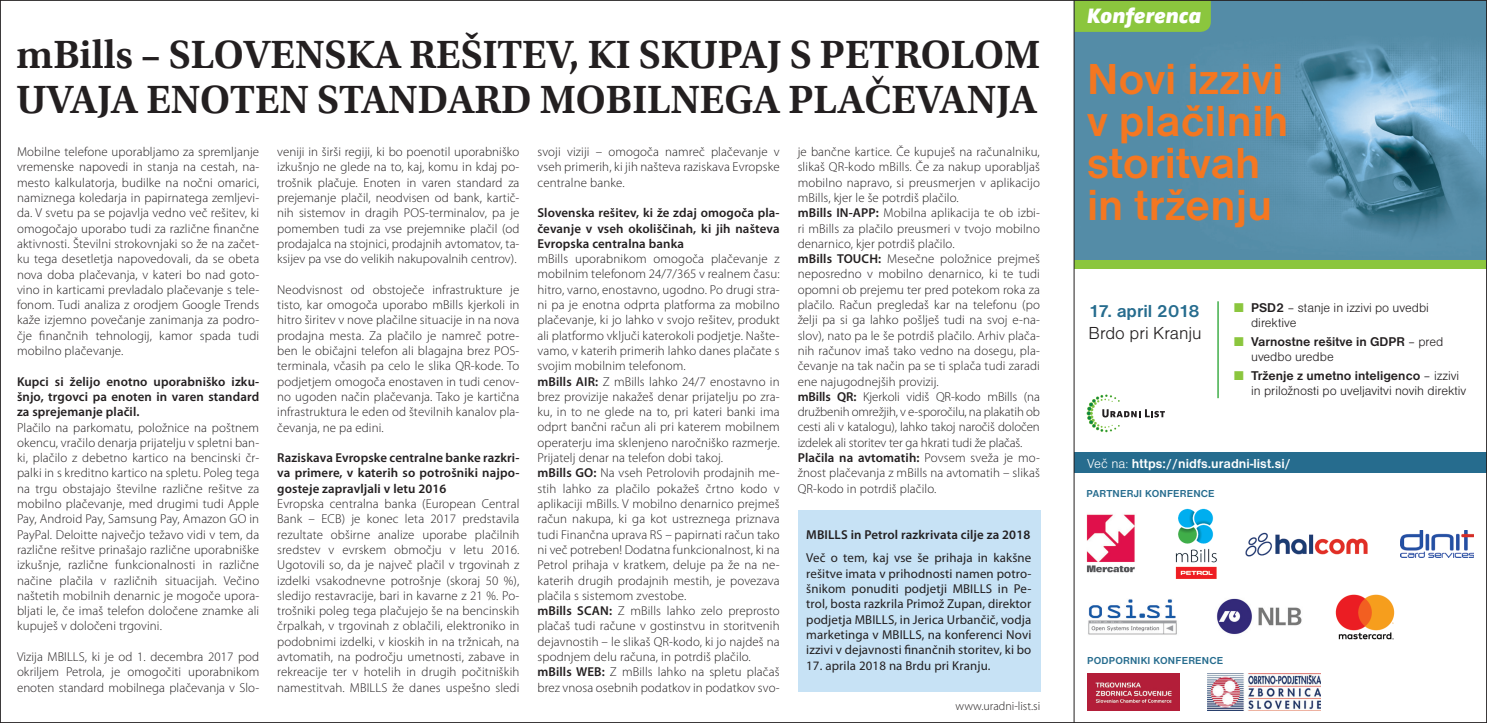
<style>
.page{position:relative;width:1487px;height:723px;background:#fff}
.page>*{position:absolute;margin:0;border:0;box-sizing:border-box;transform-origin:0 0}
.t1{font:700 45px/42px "Nimbus San DEE";color:#f47721}
.t2{font:600 41.25px/44.7px "Utopia Std";color:#231f20}
.t3{font:italic 900 21.6px "Zwo Pro";color:#fff}
.t4{font:18px "Nimbus San DEE Ligh";color:#231f20}
.t5{font:700 18px "Nimbus San DEE";color:#266c8e}
.t6{font:700 13.5px "Nimbus San DEE";letter-spacing:.005em;color:#fff}
.t7{font:13.2px/15px "Nimbus San DEE Ligh";color:#231f20}
.t8{font:700 13.2px "Nimbus San DEE";color:#231f20}
.t9{font:300 12.9px/15.3px "Myriad Pro";letter-spacing:.01em;color:#231f20;text-align:justify}
.t10{font:600 12.9px/15.3px "Myriad Pro";letter-spacing:.01em;color:#231f20;text-align:justify}
.t11{font:12.9px/15.3px "Myriad Pro";letter-spacing:.01em;color:#231f20;text-align:justify}
.t12{font:300 12px "Myriad Pro";color:#231f20}
.t13{font:700 10.5px "Nimbus San DEE";letter-spacing:.02em;color:#266c8e}
.s1{font-weight:600}
.s2{font-family:"Zwo Pro";font-weight:300;color:#8bc63e}
.s3{font-family:"Nimbus San DEE";font-weight:700}
.s4{font-family:"Nimbus San DEE Ligh";font-weight:400}
</style>
<div class="page">
<img style="left:1074px;top:2px;width:410px;height:258px">
<div style="left:1074px;top:452px;width:412px;height:21px;background:#266c8e"></div>
<svg style="left:1086px;top:394px;width:78px;height:38px"></svg>
<div style="left:1074px;top:2px;width:136px;height:30px;background:#8bc63e"></div>
<hr style="left:1217px;top:301px;width:1px;height:97px;background:#40ae49">
<div style="left:1074px;top:260px;width:412px;height:9px;background:#8bc63e"></div>
<img style="left:1216px;top:598px;width:86px;height:37px">
<img style="left:1086px;top:514px;width:49px;height:59px">
<img style="left:1175px;top:508px;width:42px;height:71px">
<img style="left:1400px;top:530px;width:73px;height:27px">
<img style="left:1088px;top:599px;width:89px;height:36px">
<img style="left:1335px;top:594px;width:60px;height:46px">
<img style="left:1087px;top:673px;width:92px;height:37px">
<img style="left:1207px;top:674px;width:113px;height:36px">
<img style="left:1245px;top:532px;width:123px;height:25px">
<div style="left:797px;top:510px;width:243px;height:181px;background:#c7e2f5"></div>
<hr style="left:1073px;top:0;width:1px;height:723px;background:#231f20">
<h2 class="t2" style="left:17px;top:32px;width:1024px">mBills – SLOVENSKA REŠITEV, KI SKUPAJ S PETROLOM<br>UVAJA ENOTEN STANDARD MOBILNEGA PLAČEVANJA</h2>
<p class="t9" style="left:17px;top:144px;width:244px">Mobilne telefone uporabljamo za spremljanje vremenske napovedi in stanja na cestah, na&shy;mesto kalkulatorja, budilke na nočni omarici, namiznega koledarja in papirnatega zemljevi&shy;da. V svetu pa se pojavlja vedno več rešitev, ki omogočajo uporabo tudi za različne nančne aktivnosti. Številni strokovnjaki so že na začet&shy;ku tega desetletja napovedovali, da se obeta nova doba plačevanja, v kateri bo nad goto&shy;vino in karticami prevladalo plačevanje s tele&shy;fonom. Tudi analiza z orodjem Google Trends kaže izjemno povečanje zanimanja za podro&shy;čje nančnih tehnologij, kamor spada tudi mobilno plačevanje.</p>
<p class="t10" style="left:17px;top:373px;width:244px">Kupci si želijo enotno uporabniško izku&shy;šnjo, trgovci pa enoten in varen standard za sprejemanje plačil.</p>
<p class="t9" style="left:17px;top:419px;width:244px">Plačilo na parkomatu, položnice na poštnem okencu, vračilo denarja prijatelju v spletni ban&shy;ki, plačilo z debetno kartico na bencinski čr&shy;palki in s kreditno kartico na spletu. Poleg tega na trgu obstajajo številne različne rešitve za mobilno plačevanje, med drugimi tudi Apple Pay, Android Pay, Samsung Pay, Amazon GO in PayPal. Deloitte največjo težavo vidi v tem, da različne rešitve prinašajo različne uporabniške izkušnje, različne funkcionalnosti in različne načine plačila v različnih situacijah. Večino naštetih mobilnih denarnic je mogoče upora&shy;bljati le, če imaš telefon določene znamke ali kupuješ v določeni trgovini.</p>
<p class="t9" style="left:17px;top:649px;width:244px">Vizija MBILLS, ki je od 1. decembra 2017 pod okriljem Petrola, je omogočiti uporabnikom enoten standard mobilnega plačevanja v Slo-</p>
<p class="t9" style="left:277px;top:144px;width:244px">veniji in širši regiji, ki bo poenotil uporabniško izkušnjo ne glede na to, kaj, komu in kdaj po&shy;trošnik plačuje. Enoten in varen standard za prejemanje plačil, neodvisen od bank, kartič&shy;nih sistemov in dragih POS-terminalov, pa je pomemben tudi za vse prejemnike plačil (od prodajalca na stojnici, prodajnih avtomatov, ta&shy;ksijev pa vse do velikih nakupovalnih centrov).</p>
<p class="t9" style="left:277px;top:282px;width:244px">Neodvisnost od obstoječe infrastrukture je tisto, kar omogoča uporabo mBills kjerkoli in hitro širitev v nove plačilne situacije in na nova prodajna mesta. Za plačilo je namreč potre&shy;ben le običajni telefon ali blagajna brez POS&shy;terminala, včasih pa celo le slika QR-kode. To podjetjem omogoča enostaven in tudi cenov&shy;no ugoden način plačevanja. Tako je kartična infrastruktura le eden od številnih kanalov pla&shy;čevanja, ne pa edini.</p>
<p class="t10" style="left:277px;top:450px;width:244px">Raziskava Evropske centralne banke razkri&shy;va primere, v katerih so potrošniki najpo&shy;gosteje zapravljali v letu 2016</p>
<p class="t9" style="left:277px;top:496px;width:244px">Evropska centralna banka (European Central Bank – ECB) je konec leta 2017 predstavila rezultate obširne analize uporabe plačilnih sredstev v evrskem območju v letu 2016.<br>Ugotovili so, da je največ plačil v trgovinah z izdelki vsakodnevne potrošnje (skoraj 50 %), sledijo restavracije, bari in kavarne z 21 %. Po&shy;trošniki poleg tega plačujejo še na bencinskih črpalkah, v trgovinah z oblačili, elektroniko in podobnimi izdelki, v kioskih in na tržnicah, na avtomatih, na področju umetnosti, zabave in rekreacije ter v hotelih in drugih počitniških namestitvah. MBILLS že danes uspešno sledi</p>
<p class="t9" style="left:537px;top:144px;width:244px">svoji viziji – omogoča namreč plačevanje v vseh primerih, ki jih našteva raziskava Evropske centralne banke.</p>
<p class="t10" style="left:537px;top:205px;width:244px">Slovenska rešitev, ki že zdaj omogoča pla&shy;čevanje v vseh okoliščinah, ki jih našteva Evropska centralna banka</p>
<p class="t9" style="left:537px;top:251px;width:244px;text-align:left">mBills uporabnikom omogoča plačevanje z mobilnim telefonom 24/7/365 v realnem času: hitro, varno, enostavno, ugodno. Po drugi stra&shy;ni pa je enotna odprta platforma za mobilno plačevanje, ki jo lahko v svojo rešitev, produkt ali platformo vključi katerokoli podjetje. Našte&shy;vamo, v katerih primerih lahko danes plačate s svojim mobilnim telefonom.<br><span class="s1">mBills AIR:</span> Z mBills lahko 24/7 enostavno in brez provizije nakažeš denar prijatelju po zra&shy;ku, in to ne glede na to, pri kateri banki ima odprt bančni račun ali pri katerem mobilnem operaterju ima sklenjeno naročniško razmerje.<br>Prijatelj denar na telefon dobi takoj.<br><span class="s1">mBills GO:</span> Na vseh Petrolovih prodajnih me&shy;stih lahko za plačilo pokažeš črtno kodo v aplikaciji mBills. V mobilno denarnico prejmeš račun nakupa, ki ga kot ustreznega priznava tudi Finančna uprava RS – papirnati račun tako ni več potreben! Dodatna funkcionalnost, ki na Petrol prihaja v kratkem, deluje pa že na ne&shy;katerih drugih prodajnih mestih, je povezava plačila s sistemom zvestobe.<br><span class="s1">mBills SCAN:</span> Z mBills lahko zelo preprosto plačaš tudi račune v gostinstvu in storitvenih dejavnostih – le slikaš QR-kodo, ki jo najdeš na spodnjem delu računa, in potrdiš plačilo. <span class="s1">mBills WEB:</span> Z mBills lahko na spletu plačaš brez vnosa osebnih podatkov in podatkov svo-</p>
<p class="t9" style="left:797px;top:144px;width:244px;text-align:left">je bančne kartice. Če kupuješ na računalniku, slikaš QR-kodo mBills. Če za nakup uporabljaš mobilno napravo, si preusmerjen v aplikacijo mBills, kjer le še potrdiš plačilo.<br><span class="s1">mBills IN-APP:</span> Mobilna aplikacija te ob izbi&shy;ri mBills za plačilo preusmeri v tvojo mobilno denarnico, kjer potrdiš plačilo.<br><span class="s1">mBills TOUCH:</span> Mesečne položnice prejmeš neposredno v mobilno denarnico, ki te tudi opomni ob prejemu ter pred potekom roka za plačilo. Račun pregledaš kar na telefonu (po želji pa si ga lahko pošlješ tudi na svoj e-na&shy;slov), nato pa le še potrdiš plačilo. Arhiv plača&shy;nih računov imaš tako vedno na dosegu, pla&shy;čevanje na tak način pa se ti splača tudi zaradi ene najugodnejših provizij.<br><span class="s1">mBills QR:</span> Kjerkoli vidiš QR-kodo mBills (na družbenih omrežjih, v e-sporočilu, na plakatih ob cesti ali v katalogu), lahko takoj naročiš določen izdelek ali storitev ter ga hkrati tudi že plačaš.<br><span class="s1">Plačila na avtomatih:</span> Povsem sveža je mo&shy;žnost plačevanja z mBills na avtomatih – slikaš QR-kodo in potrdiš plačilo.</p>
<p class="t10" style="left:806px;top:526px;width:225px">MBILLS in Petrol razkrivata cilje za 2018</p>
<p class="t11" style="left:806px;top:550px;width:227px">Več o tem, kaj vse še prihaja in kakšne rešitve imata v prihodnosti namen potro&shy;šnikom ponuditi podjetji MBILLS in Pe&shy;trol, bosta razkrila Primož Zupan, direktor podjetja MBILLS, in Jerica Urbančič, vodja marketinga v MBILLS, na konferenci Novi izzivi v dejavnosti nančnih storitev, ki bo</p>
<p class="t11" style="left:806px;top:657px;width:186px">17. aprila 2018 na Brdu pri Kranju.</p>
<p class="t12" style="left:955px;top:698px;width:86px">www.uradni-list.si</p>
<h3 class="t3" style="left:1086px;top:3px;width:116px">Konferenca</h3>
<h1 class="t1" style="left:1086px;top:58px;width:203px">Novi izzivi v plačilnih storitvah in trženju</h1>
<h3 class="t5" style="left:1088px;top:301px;width:113px">17. april 2018</h3>
<h3 class="t4" style="left:1088px;top:323px;width:115px">Brdo pri Kranju</h3>
<p class="t7" style="left:1250px;top:300px;width:179px;text-indent:-17px"><span class="s2">■</span> <span class="s3">PSD2</span> – stanje in izzivi po uvedbi direktive</p>
<p class="t8" style="left:1233px;top:334px;width:211px"><span class="s2">■</span> Varnostne rešitve in GDPR <span class="s4">– pred</span></p>
<p class="t7" style="left:1250px;top:349px;width:84px">uvedbo uredbe</p>
<p class="t8" style="left:1233px;top:368px;width:227px"><span class="s2">■</span> Trženje z umetno inteligenco <span class="s4">– izzivi</span></p>
<p class="t7" style="left:1250px;top:383px;width:217px">in priložnosti po uveljavitvi novih direktiv</p>
<p class="t6" style="left:1086px;top:455px;width:205px"><span class="s4">Več na:</span> https://nidfs.uradni-list.si/</p>
<p class="t13" style="left:1086px;top:488px;width:130px">PARTNERJI KONFERENCE</p>
<p class="t13" style="left:1087px;top:654px;width:137px">PODPORNIKI KONFERENCE</p>
</div>
